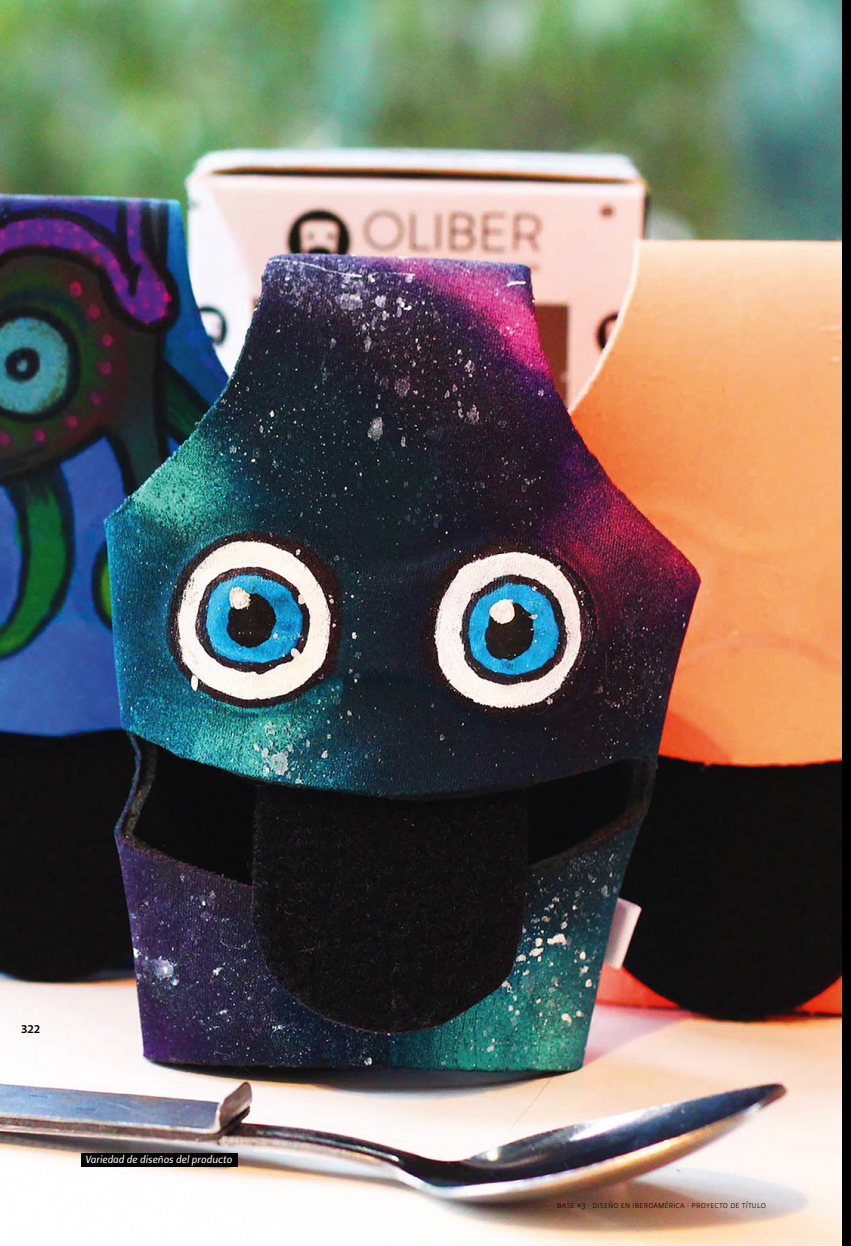
<style>
.page{position:relative;width:851px;height:1246px;background:#fff}
.page>*{position:absolute;margin:0;border:0;box-sizing:border-box;transform-origin:0 0}
.t1{font:12px "Leitura Sans Grot 3";color:#000}
.t2{font:10.5px "Leitura Sans Italic 2";color:#fff}
.t3{font:9px "Leitura Sans Grot 1";letter-spacing:.01em;color:#000}
</style>
<div class="page">
<img style="left:0;top:0;width:842px;height:1246px">
<div style="left:842px;top:0;width:8px;height:1246px;background:#000"></div>
<div style="left:81px;top:1153px;width:156px;height:13px;background:#000"></div>
<h1 class="t1" style="left:21px;top:1022px;width:21px">322</h1>
<p class="t2" style="left:85px;top:1153px;width:148px">Variedad de diseños del producto</p>
<p class="t3" style="left:557px;top:1200px;width:210px">base #3 · diseño en iberoamérica · proyecto de título</p>
</div>
